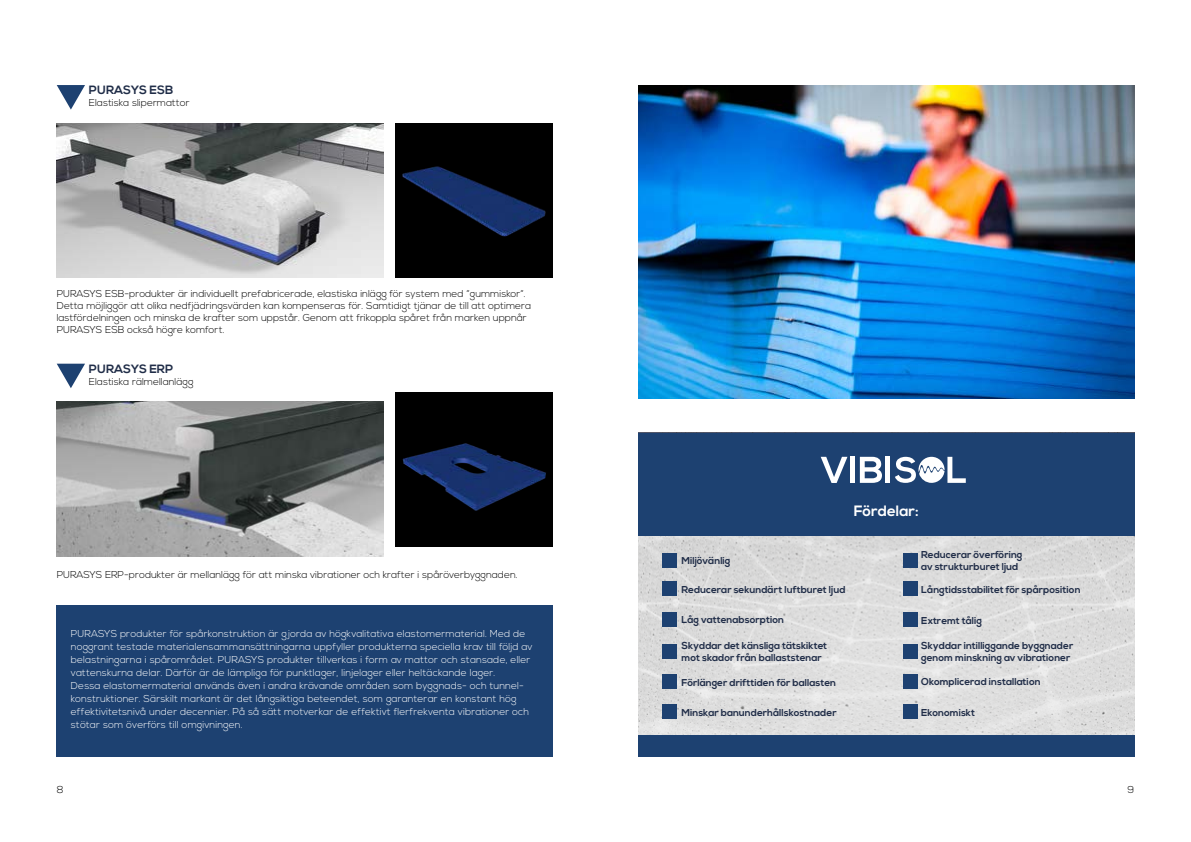
<style>
.page{position:relative;width:1191px;height:842px;background:#fff}
.page>*{position:absolute;margin:0;border:0;box-sizing:border-box;transform-origin:0 0}
.t1{font:700 15px "Nexa";color:#fff}
.t2{font:700 12px "Nexa";color:#202d48}
.t3{font:300 10px/13px "Nexa";letter-spacing:.01em;color:#fff}
.t4{font:300 10px/12px "Nexa";color:#000}
.t5{font:700 10px/12px "Nexa";color:#202d48}
</style>
<div class="page">
<img style="left:638px;top:536px;width:496px;height:200px">
<img style="left:638px;top:85px;width:496px;height:314px">
<div style="left:663px;top:553px;width:14px;height:14px;background:#1d4171"></div>
<div style="left:904px;top:553px;width:14px;height:14px;background:#1d4171"></div>
<div style="left:663px;top:582px;width:14px;height:14px;background:#1d4171"></div>
<div style="left:904px;top:582px;width:14px;height:14px;background:#1d4171"></div>
<div style="left:663px;top:613px;width:14px;height:14px;background:#1d4171"></div>
<div style="left:904px;top:613px;width:14px;height:14px;background:#1d4171"></div>
<div style="left:663px;top:644px;width:14px;height:14px;background:#1d4171"></div>
<div style="left:904px;top:644px;width:14px;height:14px;background:#1d4171"></div>
<div style="left:663px;top:674px;width:14px;height:14px;background:#1d4171"></div>
<div style="left:904px;top:674px;width:14px;height:14px;background:#1d4171"></div>
<div style="left:663px;top:705px;width:14px;height:14px;background:#1d4171"></div>
<div style="left:904px;top:705px;width:14px;height:14px;background:#1d4171"></div>
<img style="left:57px;top:123px;width:326px;height:155px">
<div style="left:57px;top:605px;width:496px;height:152px;background:#1d4171"></div>
<div style="left:638px;top:433px;width:496px;height:103px;background:#1d4171"></div>
<div style="left:638px;top:736px;width:496px;height:21px;background:#1d4171"></div>
<svg style="left:57px;top:85px;width:28px;height:25px"></svg>
<div style="left:395px;top:123px;width:158px;height:155px;background:#000"></div>
<img style="left:402px;top:166px;width:144px;height:70px">
<img style="left:57px;top:402px;width:326px;height:154px">
<svg style="left:57px;top:364px;width:28px;height:24px"></svg>
<div style="left:395px;top:392px;width:158px;height:154px;background:#000"></div>
<img style="left:402px;top:443px;width:144px;height:68px">
<svg style="left:820px;top:457px;width:27px;height:26px"></svg>
<div style="left:850px;top:457px;width:5px;height:26px;background:#fff"></div>
<svg style="left:860px;top:457px;width:22px;height:26px"></svg>
<div style="left:885px;top:457px;width:5px;height:26px;background:#fff"></div>
<svg style="left:895px;top:457px;width:70px;height:26px"></svg>
<p class="t2" style="left:89px;top:83px;width:86px">PURASYS ESB</p>
<p class="t4" style="left:89px;top:97px;width:102px">Elastiska slipermattor</p>
<p class="t4" style="left:57px;top:288px;width:476px">PURASYS ESB-produkter är individuellt prefabricerade, elastiska inlägg för system med “gummiskor“.<br>Detta möjliggör att olika nedfjädringsvärden kan kompenseras för. Samtidigt tjänar de till att optimera lastfördelningen och minska de krafter som uppstår. Genom att frikoppla spåret från marken uppnår PURASYS ESB också högre komfort.</p>
<p class="t2" style="left:89px;top:362px;width:86px">PURASYS ERP</p>
<p class="t4" style="left:89px;top:376px;width:106px">Elastiska rälmellanlägg</p>
<p class="t4" style="left:57px;top:569px;width:462px">PURASYS ERP-produkter är mellanlägg för att minska vibrationer och krafter i spåröverbyggnaden.</p>
<p class="t3" style="left:71px;top:627px;width:463px">PURASYS produkter för spårkonstruktion är gjorda av högkvalitativa elastomermaterial. Med de noggrant testade materialensammansättningarna uppfyller produkterna speciella krav till följd av belastningarna i spårområdet. PURASYS produkter tillverkas i form av mattor och stansade, eller vattenskurna delar. Därför är de lämpliga för punktlager, linjelager eller heltäckande lager.<br>Dessa elastomermaterial används även i andra krävande områden som byggnads- och tunnel&shy;konstruktioner. Särskilt markant är det långsiktiga beteendet, som garanterar en konstant hög effektivitetsnivå under decennier. På så sätt motverkar de effektivt flerfrekventa vibrationer och stötar som överförs till omgivningen.</p>
<h1 class="t1" style="left:853px;top:502px;width:66px">Fördelar:</h1>
<p class="t5" style="left:921px;top:549px;width:103px">Reducerar överföring av strukturburet ljud</p>
<p class="t5" style="left:681px;top:555px;width:50px">Miljövänlig</p>
<p class="t5" style="left:681px;top:584px;width:166px">Reducerar sekundärt luftburet ljud</p>
<p class="t5" style="left:681px;top:614px;width:104px">Låg vattenabsorption</p>
<p class="t5" style="left:681px;top:640px;width:147px">Skyddar det känsliga tätskiktet mot skador från ballaststenar</p>
<p class="t5" style="left:921px;top:639px;width:154px">Skyddar intilliggande byggnader genom minskning av vibrationer</p>
<p class="t5" style="left:921px;top:584px;width:161px">Långtidsstabilitet för spårposition</p>
<p class="t5" style="left:921px;top:615px;width:62px">Extremt tålig</p>
<p class="t5" style="left:681px;top:677px;width:156px">Förlänger drifttiden för ballasten</p>
<p class="t5" style="left:681px;top:707px;width:157px">Minskar banunderhållskostnader</p>
<p class="t5" style="left:921px;top:676px;width:121px">Okomplicerad installation</p>
<p class="t5" style="left:921px;top:707px;width:55px">Ekonomiskt</p>
<p class="t4" style="left:57px;top:784px;width:8px">8</p>
<p class="t4" style="left:1127px;top:784px;width:8px">9</p>
</div>
